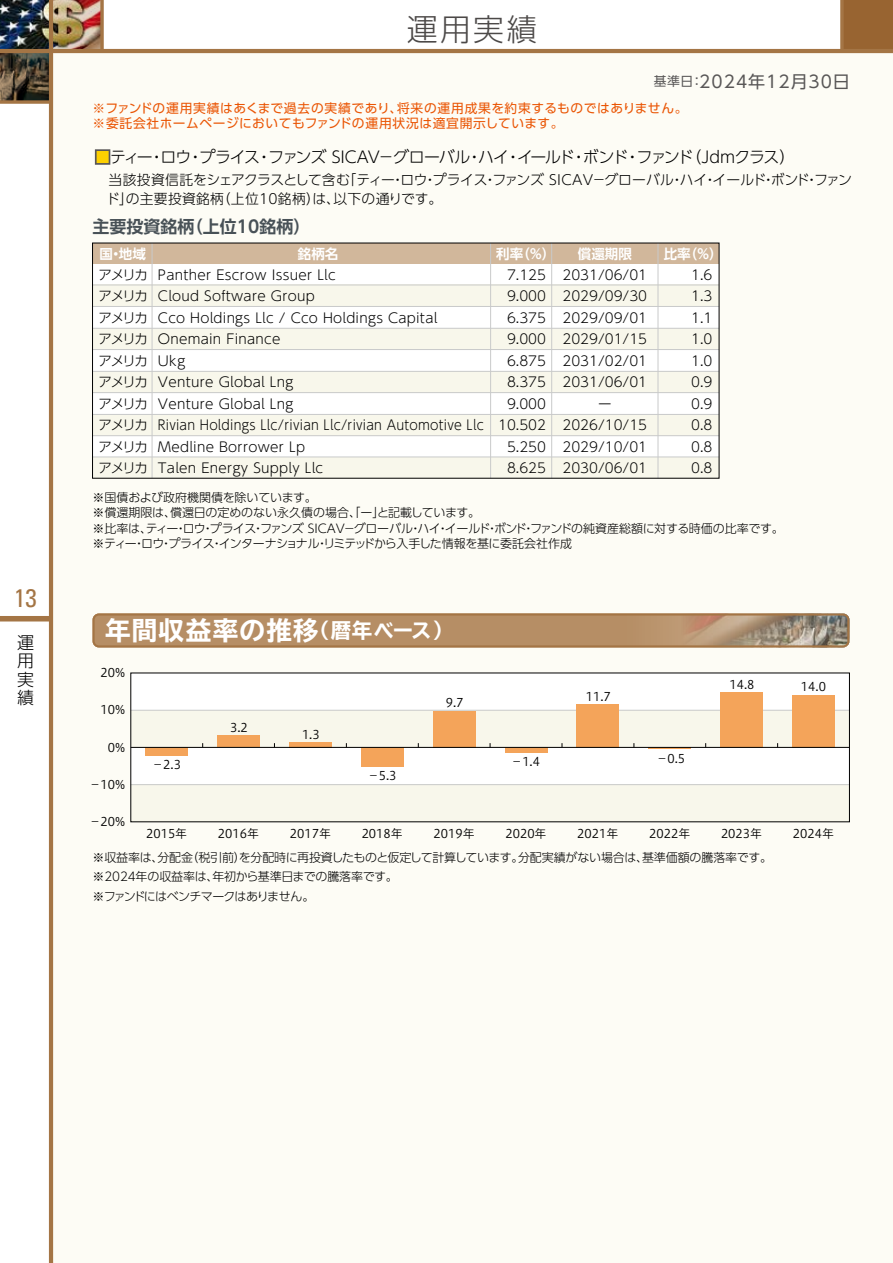
<style>
.page{position:relative;width:893px;height:1263px;background:#fff}
.page>*{position:absolute;margin:0;border:0;box-sizing:border-box;transform-origin:0 0}
.t1{font:300 30.75px "UD Shin Go Pro";color:#4c4948}
.t2{font:700 expanded 25.5px "TBUD Go Std";letter-spacing:.05em;color:#fff}
.t3{font:condensed 25.5px "Univers";color:#a47545}
.t4{font:16.95px "UD Shin Go Pro";letter-spacing:.06em;color:#595757}
.t5{font:700 16.95px "UD Shin Go Pro De";color:#485157}
.t6{font:300 16.95px/18.6px "UD Shin Go Pro";color:#000;text-align:justify}
.t7{font:300 15.9px "UD Shin Go Pro";letter-spacing:-.08em;color:#000}
.t8{font:300 13.8px/19.2px "UD Shin Go Pro";color:#000}
.t9{font:300 13.5px/21.5px "UD Shin Go Pro";letter-spacing:.02em;color:#000;text-align:justify}
.t10{font:300 13.5px/21.5px "UD Shin Go Pro";color:#000;text-align:center}
.t11{font:700 13.5px "UD Shin Go Pro De";color:#fff}
.t12{font:12.75px/15px "UD Shin Go Pro";letter-spacing:.045em;color:#ea5504}
.t13{font:300 12px/15.3px "UD Shin Go Pro";letter-spacing:-.03em;color:#000}
.t14{font:12px "Hiragino UD Sans Std W3";color:#000}
.s1{font-size:12.75px}
.s2{color:#fdd000}
.s3{font-size:20.4px}
</style>
<div class="page">
<img style="left:0;top:0;width:49px;height:49px">
<img style="left:53px;top:0;width:47px;height:49px">
<svg style="left:0;top:53px;width:49px;height:47px;background:#4a4133"></svg>
<div style="left:51px;top:49px;width:842px;height:1214px;background:#fdfcf5"></div>
<div style="left:842px;top:0;width:51px;height:51px;background:#986431"></div>
<svg style="left:840px;top:0;width:4px;height:49px"></svg>
<div style="left:0;top:616px;width:51px;height:5px;background:#a47545"></div>
<hr style="left:49px;top:0;width:4px;height:1263px;background:#a47545">
<hr style="left:0;top:49px;width:893px;height:4px;background:#a47545">
<svg style="left:0;top:100px;width:49px;height:4px"></svg>
<svg style="left:100px;top:0;width:4px;height:49px"></svg>
<div style="left:131px;top:673px;width:718px;height:149px;background:#fff"></div>
<div style="left:131px;top:710px;width:718px;height:37px;background:#f8f7eb"></div>
<div style="left:131px;top:785px;width:718px;height:37px;background:#f8f7eb"></div>
<hr style="left:131px;top:710px;width:718px;height:1px;background:#c9caca">
<hr style="left:131px;top:784px;width:718px;height:1px;background:#c9caca">
<div style="left:792px;top:695px;width:43px;height:52px;background:#f4a45a"></div>
<div style="left:720px;top:692px;width:43px;height:55px;background:#f4a45a"></div>
<hr style="left:649px;top:747px;width:42px;height:2px;background:#f4a45a">
<div style="left:577px;top:704px;width:42px;height:43px;background:#f4a45a"></div>
<div style="left:505px;top:747px;width:42px;height:5px;background:#f4a45a"></div>
<div style="left:433px;top:711px;width:42px;height:36px;background:#f4a45a"></div>
<div style="left:361px;top:747px;width:43px;height:20px;background:#f4a45a"></div>
<div style="left:289px;top:742px;width:43px;height:5px;background:#f4a45a"></div>
<div style="left:217px;top:735px;width:43px;height:12px;background:#f4a45a"></div>
<div style="left:145px;top:747px;width:43px;height:9px;background:#f4a45a"></div>
<svg style="left:93px;top:613px;width:756px;height:34px;background:#b18d67"></svg>
<div style="left:95px;top:149px;width:15px;height:16px;border:2px solid #595757"></div>
<hr style="left:131px;top:747px;width:718px;height:1px;background:#000">
<div style="left:93px;top:243px;width:626px;height:21px;background:#d1b79b"></div>
<div style="left:93px;top:264px;width:626px;height:214px;background:#fff"></div>
<div style="left:93px;top:285px;width:626px;height:21px;background:#f8f7eb"></div>
<hr style="left:93px;top:306px;width:626px;height:1px;background:#c9caca">
<hr style="left:93px;top:285px;width:626px;height:1px;background:#c9caca">
<div style="left:93px;top:328px;width:626px;height:21px;background:#f8f7eb"></div>
<hr style="left:93px;top:328px;width:626px;height:1px;background:#c9caca">
<hr style="left:93px;top:349px;width:626px;height:1px;background:#c9caca">
<div style="left:93px;top:371px;width:626px;height:22px;background:#f8f7eb"></div>
<hr style="left:93px;top:371px;width:626px;height:1px;background:#c9caca">
<hr style="left:93px;top:392px;width:626px;height:1px;background:#c9caca">
<div style="left:93px;top:414px;width:626px;height:22px;background:#f8f7eb"></div>
<hr style="left:93px;top:414px;width:626px;height:1px;background:#c9caca">
<hr style="left:93px;top:435px;width:626px;height:1px;background:#c9caca">
<div style="left:93px;top:457px;width:626px;height:21px;background:#f8f7eb"></div>
<hr style="left:93px;top:457px;width:626px;height:1px;background:#c9caca">
<hr style="left:658px;top:243px;width:1px;height:235px;background:#c9caca">
<hr style="left:490px;top:243px;width:1px;height:235px;background:#c9caca">
<hr style="left:152px;top:243px;width:1px;height:235px;background:#c9caca">
<hr style="left:551px;top:243px;width:1px;height:235px;background:#c9caca">
<hr style="left:892px;top:0;width:1px;height:51px;background:#cfb497">
<h2 class="t3" style="left:14px;top:582px;width:24px">13</h2>
<p class="t6" style="left:17px;top:632px;width:18px">運用実績</p>
<h1 class="t1" style="left:407px;top:4px;width:132px">運用実績</h1>
<p class="t4" style="left:654px;top:68px;width:198px"><span class="s1">基準日：</span>2024年12月30日</p>
<p class="t12" style="left:93px;top:101px;width:597px">※ファンドの運用実績はあくまで過去の実績であり、将来の運用成果を約束するものではありません。※委託会社ホームページにおいてもファンドの運用状況は適宜開示しています。</p>
<p class="t7" style="left:95px;top:144px;width:702px"><span class="s2">■</span>ティー・ロウ・プライス・ファンズ SICAV－グローバル・ハイ・イールド・ボンド・ファンド（Jdmクラス）</p>
<p class="t8" style="left:106px;top:169px;width:747px">当該投資信託をシェアクラスとして含む「ティー・ロウ・プライス・ファンズ SICAV－グローバル・ハイ・イールド・ボンド・ファンド」の主要投資銘柄（上位10銘柄）は、以下の通りです。</p>
<p class="t5" style="left:93px;top:212px;width:219px">主要投資銘柄（上位10銘柄）</p>
<p class="t11" style="left:99px;top:242px;width:48px">国・地域</p>
<p class="t11" style="left:298px;top:242px;width:42px">銘柄名</p>
<p class="t11" style="left:496px;top:242px;width:60px">利率（％）</p>
<p class="t10" style="left:498px;top:264px;width:50px;text-align:right">7.125<br>9.000<br>6.375<br>9.000<br>6.875<br>8.375<br>9.000<br>10.502<br>5.250<br>8.625</p>
<p class="t9" style="left:691px;top:264px;width:23px">1.6<br>1.3<br>1.1<br>1.0<br>1.0<br>0.9<br>0.9<br>0.8<br>0.8<br>0.8</p>
<p class="t11" style="left:578px;top:242px;width:55px">償還期限</p>
<p class="t11" style="left:664px;top:242px;width:60px">比率（％）</p>
<p class="t10" style="left:562px;top:264px;width:86px">2031/06/01<br>2029/09/30<br>2029/09/01<br>2029/01/15<br>2031/02/01<br>2031/06/01ー<br>2026/10/15<br>2029/10/01<br>2030/06/01</p>
<p class="t9" style="left:158px;top:264px;width:327px;text-align:left">Panther Escrow Issuer Llc<br>Cloud Software Group<br>Cco Holdings Llc / Cco Holdings Capital<br>Onemain Finance<br>Ukg<br>Venture Global Lng<br>Venture Global Lng<br>Rivian Holdings Llc/rivian Llc/rivian Automotive Llc<br>Medline Borrower Lp<br>Talen Energy Supply Llc</p>
<p class="t9" style="left:98px;top:264px;width:51px">アメリカアメリカアメリカアメリカアメリカアメリカアメリカアメリカアメリカアメリカ</p>
<p class="t13" style="left:93px;top:489px;width:693px">※国債および政府機関債を除いています。<br>※償還期限は、償還日の定めのない永久債の場合、「ー」と記載しています。<br>※比率は、ティー・ロウ・プライス・ファンズ SICAV－グローバル・ハイ・イールド・ボンド・ファンドの純資産総額に対する時価の比率です。※ティー・ロウ・プライス・インターナショナル・リミテッドから入手した情報を基に委託会社作成</p>
<h2 class="t2" style="left:105px;top:616px;width:349px">年間収益率の推移<span class="s3">（暦年ベース）</span></h2>
<p class="t14" style="left:101px;top:664px;width:26px">20%</p>
<p class="t14" style="left:101px;top:701px;width:26px">10%</p>
<p class="t14" style="left:108px;top:738px;width:19px">0%</p>
<p class="t14" style="left:89px;top:775px;width:38px">－10%</p>
<p class="t14" style="left:89px;top:812px;width:38px">－20%</p>
<p class="t14" style="left:152px;top:755px;width:31px">－2.3</p>
<p class="t14" style="left:230px;top:719px;width:19px">3.2</p>
<p class="t14" style="left:302px;top:725px;width:19px">1.3</p>
<p class="t14" style="left:367px;top:766px;width:31px">－5.3</p>
<p class="t14" style="left:446px;top:694px;width:19px">9.7</p>
<p class="t14" style="left:511px;top:752px;width:31px">－1.4</p>
<p class="t14" style="left:586px;top:687px;width:27px">11.7</p>
<p class="t14" style="left:656px;top:749px;width:31px">－0.5</p>
<p class="t14" style="left:729px;top:675px;width:27px">14.8</p>
<p class="t14" style="left:801px;top:677px;width:27px">14.0</p>
<p class="t14" style="left:146px;top:824px;width:43px">2015年</p>
<p class="t14" style="left:218px;top:824px;width:43px">2016年</p>
<p class="t14" style="left:290px;top:824px;width:43px">2017年</p>
<p class="t14" style="left:362px;top:824px;width:43px">2018年</p>
<p class="t14" style="left:434px;top:824px;width:43px">2019年</p>
<p class="t14" style="left:505px;top:824px;width:43px">2020年</p>
<p class="t14" style="left:577px;top:824px;width:43px">2021年</p>
<p class="t14" style="left:649px;top:824px;width:43px">2022年</p>
<p class="t14" style="left:721px;top:824px;width:43px">2023年</p>
<p class="t14" style="left:793px;top:824px;width:43px">2024年</p>
<p class="t13" style="left:93px;top:847px;width:681px;line-height:19.2px">※収益率は、分配金（税引前）を分配時に再投資したものと仮定して計算しています。分配実績がない場合は、基準価額の騰落率です。※2024年の収益率は、年初から基準日までの騰落率です。<br>※ファンドにはベンチマークはありません。</p>
</div>
